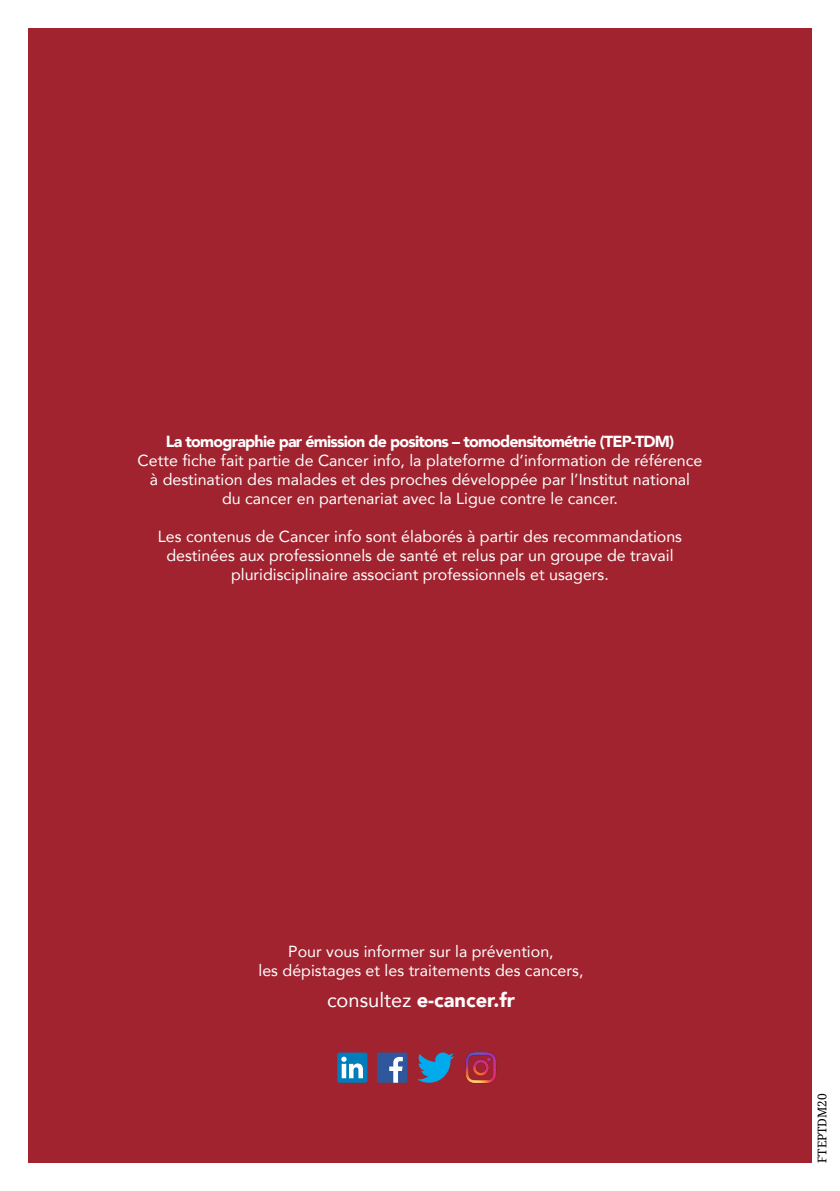
<style>
.page{position:relative;width:840px;height:1191px;background:#fff}
.page>*{position:absolute;margin:0;border:0;box-sizing:border-box;transform-origin:0 0}
.t1{font:900 20px "Avenir";color:#fff}
.t2{font:16px/19px "Avenir";color:#fff;text-align:center}
.t3{font:900 16px "Avenir";letter-spacing:-.05em;color:#fff}
.t4{font:12px "Droid Serif";letter-spacing:-.01em;color:#000}
.s1{font-weight:400}
</style>
<div class="page">
<div style="left:28px;top:28px;width:783px;height:1134px;background:#a1232f"></div>
<svg style="left:337px;top:1052px;width:30px;height:30px"></svg>
<div style="left:377px;top:1052px;width:30px;height:30px;background:#2e589b;border-radius:2px"></div>
<svg style="left:389px;top:1056px;width:13px;height:26px"></svg>
<svg style="left:417px;top:1052px;width:37px;height:30px"></svg>
<img style="left:465px;top:1052px;width:32px;height:32px">
<p class="t3" style="left:166px;top:428px;width:509px">La tomographie par émission de positons – tomodensitométrie (TEP-TDM)</p>
<p class="t2" style="left:137px;top:450px;width:566px">Cette fiche fait partie de Cancer info, la plateforme d’information de référence à destination des malades et des proches développée par l’Institut national<br>du cancer en partenariat avec la Ligue contre le cancer.</p>
<p class="t2" style="left:158px;top:526px;width:525px">Les contenus de Cancer info sont élaborés à partir des recommandations destinées aux professionnels de santé et relus par un groupe de travail pluridisciplinaire associant professionnels et usagers.</p>
<p class="t2" style="left:258px;top:942px;width:326px">Pour vous informer sur la prévention,<br>les dépistages et les traitements des cancers,</p>
<p class="t1" style="left:327px;top:982px;width:189px"><span class="s1">consultez</span> e-cancer.fr</p>
<p class="t4" style="left:814px;top:1162px;width:70px;rotate:-90deg">FTEPTDM20</p>
</div>
